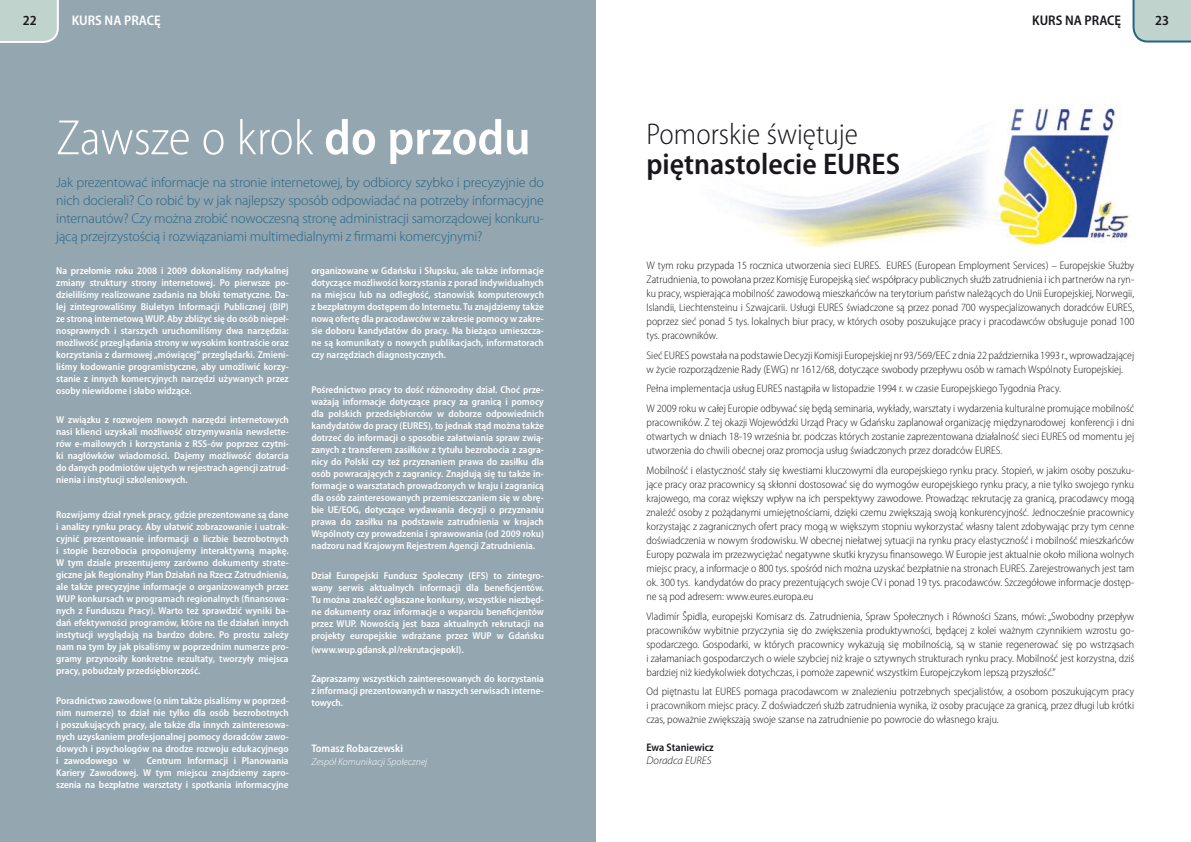
<style>
.page{position:relative;width:1191px;height:842px;background:#fff}
.page>*{position:absolute;margin:0;border:0;box-sizing:border-box;transform-origin:0 0}
.t1{font:300 semi-condensed 50px "Myriad Pro";letter-spacing:-.005em;color:#fff}
.t2{font:600 semi-condensed 30px "Myriad Pro";color:#1a171c}
.t3{font:300 semi-condensed 30px "Myriad Pro";color:#1a171c}
.t4{font:300 14px/18px "Myriad Pro";letter-spacing:-.01em;color:#236587;text-align:justify}
.t5{font:600 semi-condensed 14px "Myriad Pro";color:#1a171c}
.t6{font:600 semi-condensed 14px "Myriad Pro";color:#fff}
.t7{font:300 semi-condensed 11px/14px "Myriad Pro";color:#1a171c;text-align:justify}
.t8{font:600 semi-condensed 11px "Myriad Pro";color:#fff}
.t9{font:600 semi-condensed 11px "Myriad Pro";color:#1a171c}
.t10{font:italic 300 11px "Myriad Pro";color:#1a171c}
.t11{font:600 semi-condensed 10px/12px "Myriad Pro";color:#fff;text-align:justify}
.t12{font:italic 300 10px "Myriad Pro";color:#fff}
.s1{font-weight:600}
</style>
<div class="page">
<img style="left:745px;top:105px;width:385px;height:142px">
<div style="left:0;top:0;width:595px;height:842px;background:#94a6b0"></div>
<svg style="left:0;top:0;width:59px;height:43px;background:#c3d5d0"></svg>
<svg style="left:1132px;top:0;width:59px;height:43px;background:#b6ccc9"></svg>
<h3 class="t5" style="left:23px;top:13px;width:15px">22</h3>
<h3 class="t6" style="left:72px;top:12px;width:91px">KURS NA PRACĘ</h3>
<h3 class="t5" style="left:1032px;top:12px;width:91px">KURS NA PRACĘ</h3>
<h3 class="t5" style="left:1155px;top:13px;width:15px">23</h3>
<h1 class="t1" style="left:56px;top:111px;width:476px">Zawsze o krok <span class="s1">do przodu</span></h1>
<p class="t4" style="left:56px;top:173px;width:489px">Jak prezentować informacje na stronie internetowej, by odbiorcy szybko i precyzyjnie do nich docierali? Co robić by w jak najlepszy sposób odpowiadać na potrzeby informacyjne internautów? Czy można zrobić nowoczesną stronę administracji samorządowej konkuru&shy;jącą przejrzystością i rozwiązaniami multimedialnymi z firmami komercyjnymi?</p>
<p class="t11" style="left:56px;top:264px;width:234px">Na przełomie roku 2008 i 2009 dokonaliśmy radykalnej zmiany struktury strony internetowej. Po pierwsze po&shy;dzieliliśmy realizowane zadania na bloki tematyczne. Da&shy;lej zintegrowaliśmy Biuletyn Informacji Publicznej (BIP) ze stroną internetową WUP. Aby zbliżyć się do osób niepeł&shy;nosprawnych i starszych uruchomiliśmy dwa narzędzia: możliwość przeglądania strony w wysokim kontraście oraz korzystania z darmowej „mówiącej” przeglądarki. Zmieni&shy;liśmy kodowanie programistyczne, aby umożliwić korzy&shy;stanie z innych komercyjnych narzędzi używanych przez osoby niewidome i słabo widzące.</p>
<p class="t11" style="left:56px;top:414px;width:234px">W związku z rozwojem nowych narzędzi internetowych nasi klienci uzyskali możliwość otrzymywania newslette&shy;rów e-mailowych i korzystania z RSS-ów poprzez czytni&shy;ki nagłówków wiadomości. Dajemy możliwość dotarcia do danych podmiotów ujętych w rejestrach agencji zatrud&shy;nienia i instytucji szkoleniowych.</p>
<p class="t11" style="left:56px;top:509px;width:234px">Rozwijamy dział rynek pracy, gdzie prezentowane są dane i analizy rynku pracy. Aby ułatwić zobrazowanie i uatrak&shy;cyjnić prezentowanie informacji o liczbie bezrobotnych i stopie bezrobocia proponujemy interaktywną mapkę.<br>W tym dziale prezentujemy zarówno dokumenty strate&shy;giczne jak Regionalny Plan Działań na Rzecz Zatrudnienia, ale także precyzyjne informacje o organizowanych przez WUP konkursach w programach regionalnych (finansowa&shy;nych z Funduszu Pracy). Warto też sprawdzić wyniki ba&shy;dań efektywności programów, które na tle działań innych instytucji wyglądają na bardzo dobre. Po prostu zależy nam na tym by jak pisaliśmy w poprzednim numerze pro&shy;gramy przynosiły konkretne rezultaty, tworzyły miejsca pracy, pobudzały przedsiębiorczość.</p>
<p class="t11" style="left:56px;top:694px;width:234px">Poradnictwo zawodowe (o nim także pisaliśmy w poprzed&shy;nim numerze) to dział nie tylko dla osób bezrobotnych i poszukujących pracy, ale także dla innych zainteresowa&shy;nych uzyskaniem profesjonalnej pomocy doradców zawo&shy;dowych i psychologów na drodze rozwoju edukacyjnego i zawodowego w</p>
<p class="t11" style="left:56px;top:754px;width:234px;text-indent:91px">Centrum Informacji i Planowania Kariery Zawodowej. W tym miejscu znajdziemy zapro&shy;szenia na bezpłatne warsztaty i spotkania informacyjne</p>
<p class="t11" style="left:311px;top:265px;width:234px">organizowane w Gdańsku i Słupsku, ale także informacje dotyczące możliwości korzystania z porad indywidualnych na miejscu lub na odległość, stanowisk komputerowych z bezpłatnym dostępem do Internetu. Tu znajdziemy także nową ofertę dla pracodawców w zakresie pomocy w zakre&shy;sie doboru kandydatów do pracy. Na bieżąco umieszcza&shy;ne są komunikaty o nowych publikacjach, informatorach czy narzędziach diagnostycznych.</p>
<p class="t11" style="left:311px;top:384px;width:234px">Pośrednictwo pracy to dość różnorodny dział. Choć prze&shy;ważają informacje dotyczące pracy za granicą i pomocy dla polskich przedsiębiorców w doborze odpowiednich kandydatów do pracy (EURES), to jednak stąd można także dotrzeć do informacji o sposobie załatwiania spraw zwią&shy;zanych z transferem zasiłków z tytułu bezrobocia z zagra&shy;nicy do Polski czy też przyznaniem prawa do zasiłku dla osób powracających z zagranicy. Znajdują się tu także in&shy;formacje o warsztatach prowadzonych w kraju i zagranicą dla osób zainteresowanych przemieszczaniem się w obrę&shy;bie UE/EOG, dotyczące wydawania decyzji o przyznaniu prawa do zasiłku na podstawie zatrudnienia w krajach Wspólnoty czy prowadzenia i sprawowania (od 2009 roku) nadzoru nad Krajowym Rejestrem Agencji Zatrudnienia.</p>
<p class="t11" style="left:311px;top:569px;width:234px">Dział Europejski Fundusz Społeczny (EFS) to zintegro&shy;wany serwis aktualnych informacji dla beneficjentów.<br>Tu można znaleźć ogłaszane konkursy, wszystkie niezbęd&shy;ne dokumenty oraz informacje o wsparciu beneficjentów przez WUP. Nowością jest baza aktualnych rekrutacji na projekty europejskie wdrażane przez WUP w Gdańsku</p>
<p class="t11" style="left:311px;top:643px;width:154px">(www.wup.gdansk.pl/rekrutacjepokl).</p>
<p class="t11" style="left:311px;top:673px;width:234px">Zapraszamy wszystkich zainteresowanych do korzystania z informacji prezentowanych w naszych serwisach interne&shy;towych.</p>
<p class="t8" style="left:311px;top:743px;width:93px">Tomasz Robaczewski</p>
<p class="t12" style="left:311px;top:757px;width:117px">Zespół Komunikacji Społecznej</p>
<h2 class="t3" style="left:646px;top:118px;width:213px">Pomorskie świętuje</h2>
<h2 class="t2" style="left:646px;top:147px;width:255px">piętnastolecie EURES</h2>
<p class="t7" style="left:646px;top:259px;width:489px">W tym roku przypada 15 rocznica utworzenia sieci EURES. EURES (European Employment Services) – Europejskie Służby Zatrudnienia, to powołana przez Komisję Europejską sieć współpracy publicznych służb zatrudnienia i ich partnerów na ryn&shy;ku pracy, wspierająca mobilność zawodową mieszkańców na terytorium państw należących do Unii Europejskiej, Norwegii, Islandii, Liechtensteinu i Szwajcarii. Usługi EURES świadczone są przez ponad 700 wyspecjalizowanych doradców EURES, poprzez sieć ponad 5 tys. lokalnych biur pracy, w których osoby poszukujące pracy i pracodawców obsługuje ponad 100 tys. pracowników.</p>
<p class="t7" style="left:646px;top:348px;width:489px">Sieć EURES powstała na podstawie Decyzji Komisji Europejskiej nr 93/569/EEC z dnia 22 października 1993 r., wprowadzającej w życie rozporządzenie Rady (EWG) nr 1612/68, dotyczące swobody przepływu osób w ramach Wspólnoty Europejskiej.</p>
<p class="t7" style="left:646px;top:379px;width:489px;line-height:19.7px">Pełna implementacja usług EURES nastąpiła w listopadzie 1994 r. w czasie Europejskiego Tygodnia Pracy.<br>W 2009 roku w całej Europie odbywać się będą seminaria, wykłady, warsztaty i wydarzenia kulturalne promujące mobilność</p>
<p class="t7" style="left:646px;top:416px;width:489px">pracowników. Z tej okazji Wojewódzki Urząd Pracy w Gdańsku zaplanował organizację międzynarodowej konferencji i dni otwartych w dniach 18-19 września br. podczas których zostanie zaprezentowana działalność sieci EURES od momentu jej utworzenia do chwili obecnej oraz promocja usług świadczonych przez doradców EURES.</p>
<p class="t7" style="left:646px;top:463px;width:489px">Mobilność i elastyczność stały się kwestiami kluczowymi dla europejskiego rynku pracy. Stopień, w jakim osoby poszuku&shy;jące pracy oraz pracownicy są skłonni dostosować się do wymogów europejskiego rynku pracy, a nie tylko swojego rynku krajowego, ma coraz większy wpływ na ich perspektywy zawodowe. Prowadząc rekrutację za granicą, pracodawcy mogą znaleźć osoby z pożądanymi umiejętnościami, dzięki czemu zwiększają swoją konkurencyjność. Jednocześnie pracownicy korzystając z zagranicznych ofert pracy mogą w większym stopniu wykorzystać własny talent zdobywając przy tym cenne doświadczenia w nowym środowisku. W obecnej niełatwej sytuacji na rynku pracy elastyczność i mobilność mieszkańców Europy pozwala im przezwyciężać negatywne skutki kryzysu finansowego. W Europie jest aktualnie około miliona wolnych miejsc pracy, a informacje o 800 tys. spośród nich można uzyskać bezpłatnie na stronach EURES. Zarejestrowanych jest tam ok. 300 tys. kandydatów do pracy prezentujących swoje CV i ponad 19 tys. pracodawców. Szczegółowe informacje dostęp&shy;ne są pod adresem: www.eures.europa.eu</p>
<p class="t7" style="left:646px;top:609px;width:489px">Vladimír Špidla, europejski Komisarz ds. Zatrudnienia, Spraw Społecznych i Równości Szans, mówi: „Swobodny przepływ pracowników wybitnie przyczynia się do zwiększenia produktywności, będącej z kolei ważnym czynnikiem wzrostu go&shy;spodarczego. Gospodarki, w których pracownicy wykazują się mobilnością, są w stanie regenerować się po wstrząsach i załamaniach gospodarczych o wiele szybciej niż kraje o sztywnych strukturach rynku pracy. Mobilność jest korzystna, dziś bardziej niż kiedykolwiek dotychczas, i pomoże zapewnić wszystkim Europejczykom lepszą przyszłość.”</p>
<p class="t7" style="left:646px;top:685px;width:489px">Od piętnastu lat EURES pomaga pracodawcom w znalezieniu potrzebnych specjalistów, a osobom poszukującym pracy i pracownikom miejsc pracy. Z doświadczeń służb zatrudnienia wynika, iż osoby pracujące za granicą, przez długi lub krótki czas, poważnie zwiększają swoje szanse na zatrudnienie po powrocie do własnego kraju.</p>
<p class="t9" style="left:646px;top:741px;width:69px">Ewa Staniewicz</p>
<p class="t10" style="left:646px;top:754px;width:66px">Doradca EURES</p>
</div>
